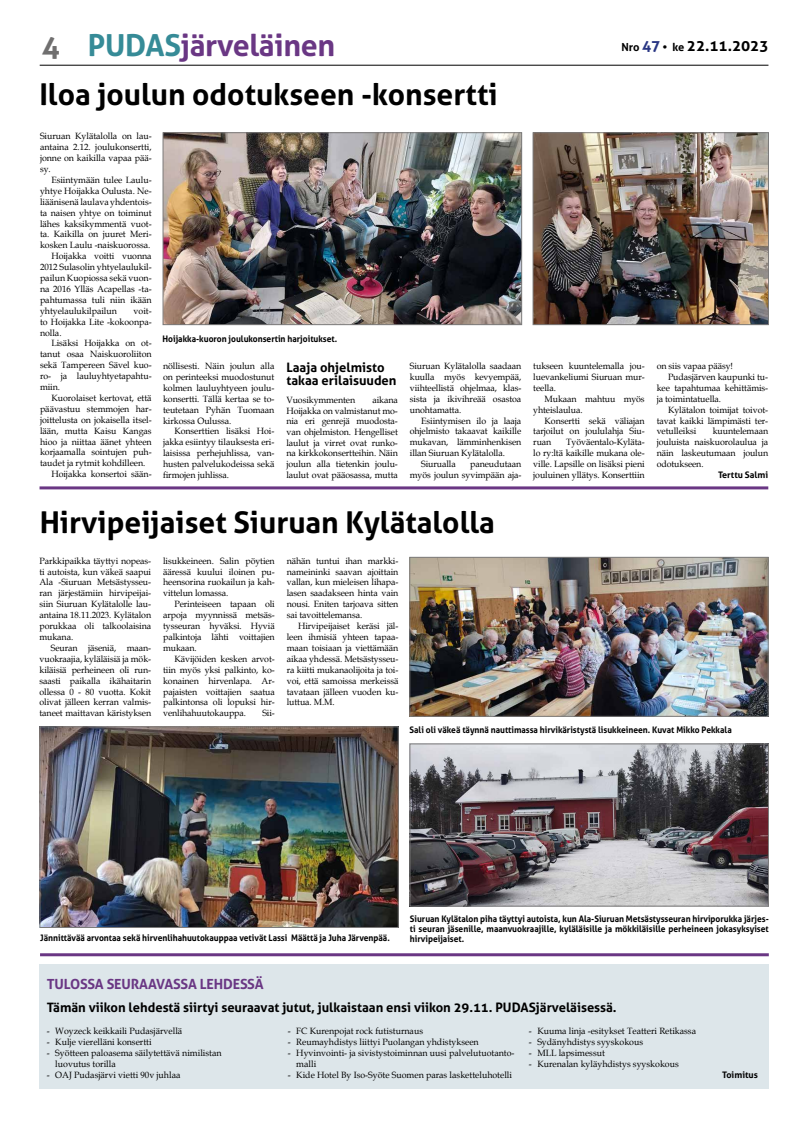
<style>
.page{position:relative;width:794px;height:1134px;background:#fff}
.page>*{position:absolute;margin:0;border:0;box-sizing:border-box;transform-origin:0 0}
.t1{font:700 30.3px "Aller";letter-spacing:-.01em;color:#6a3784}
.t2{font:700 30px "Aller";color:#000}
.t3{font:700 15.2px "Aller";color:#000}
.t4{font:700 14px "Aller";letter-spacing:-.01em;color:#6a3784}
.t5{font:700 13px/13.2px "Aller";color:#000}
.t6{font:9.1px/10.9px "Book Antiqua";letter-spacing:-.005em;color:#000;text-align:justify}
.t7{font:700 9px/10px "Aller";color:#000;text-align:justify;scale:.94 1}
.t8{font:700 9px "Aller";color:#000}
.s1{font-size:30px;color:#706f6f}
.s2{color:#368b97}
.s3{font-size:11.1px}
.s4{color:#283583}
</style>
<div class="page">
<hr style="left:40px;top:65px;width:728px;height:1px;background:#000">
<hr style="left:40px;top:953px;width:729px;height:3px;background:#6a3784">
<img style="left:165px;top:134px;width:355px;height:189px">
<div style="left:163px;top:132px;width:359px;height:193px;border:1px solid #7c7b7b"></div>
<img style="left:535px;top:134px;width:231px;height:189px">
<div style="left:533px;top:132px;width:235px;height:193px;border:1px solid #7c7b7b"></div>
<hr style="left:40px;top:486px;width:728px;height:3px;background:#6a3784">
<img style="left:411px;top:745px;width:356px;height:159px">
<div style="left:409px;top:743px;width:360px;height:163px;border:1px solid #7c7b7b"></div>
<img style="left:411px;top:559px;width:355px;height:156px">
<div style="left:409px;top:557px;width:359px;height:160px;border:1px solid #7c7b7b"></div>
<img style="left:42px;top:729px;width:354px;height:197px">
<div style="left:40px;top:727px;width:358px;height:201px;border:1px solid #7c7b7b"></div>
<div style="left:39px;top:964px;width:729px;height:125px;background:#dde6ea"></div>
<h1 class="t1" style="left:42px;top:26px;width:295px"><span class="s1">4</span> <span class="s2">PUDAS</span>järveläinen</h1>
<h3 class="t3" style="left:621px;top:37px;width:149px"><span class="s3">Nro</span> <span class="s4">47</span> <span class="s3">• ke</span> 22.11.2023</h3>
<h2 class="t2" style="left:39px;top:76px;width:460px">Iloa joulun odotukseen -konsertti</h2>
<p class="t6" style="left:40px;top:131px;width:113px">Siuruan Kylätalolla on lau&shy;antaina 2.12. joulukonsertti, jonne on kaikilla vapaa pää&shy;sy.</p>
<p class="t6" style="left:51px;top:174px;width:102px">Esiintymään tulee Laulu-</p>
<p class="t6" style="left:40px;top:185px;width:113px">yhtye Hoijakka Oulusta. Ne-</p>
<p class="t6" style="left:40px;top:196px;width:113px">liäänisenä laulava yhdentois-</p>
<p class="t6" style="left:40px;top:207px;width:113px">ta naisen yhtye on toiminut</p>
<p class="t6" style="left:40px;top:218px;width:113px">lähes kaksikymmentä vuot-</p>
<p class="t6" style="left:40px;top:229px;width:113px">ta. Kaikilla on juuret Meri-</p>
<p class="t6" style="left:40px;top:240px;width:112px">kosken Laulu -naiskuorossa.</p>
<p class="t6" style="left:51px;top:250px;width:102px">Hoijakka voitti vuonna</p>
<p class="t6" style="left:40px;top:261px;width:113px">2012 Sulasolin yhtyelaulukil-</p>
<p class="t6" style="left:40px;top:272px;width:113px">pailun Kuopiossa sekä vuon-</p>
<p class="t6" style="left:40px;top:283px;width:113px">na 2016 Ylläs Acapellas -ta-</p>
<p class="t6" style="left:40px;top:294px;width:113px">pahtumassa tuli niin ikään</p>
<p class="t6" style="left:40px;top:305px;width:78px">yhtyelaulukilpailun</p>
<p class="t6" style="left:40px;top:305px;width:113px;text-indent:94px">voit&shy;to Hoijakka Lite -kokoonpa&shy;nolla.</p>
<p class="t6" style="left:40px;top:338px;width:113px;text-indent:11px">Lisäksi Hoijakka on ot&shy;tanut osaa Naiskuoroliiton sekä Tampereen Sävel kuo&shy;ro- ja lauluyhtyetapahtu&shy;miin.</p>
<p class="t6" style="left:51px;top:392px;width:102px">Kuorolaiset kertovat, että</p>
<p class="t6" style="left:40px;top:403px;width:113px">päävastuu stemmojen har-</p>
<p class="t6" style="left:40px;top:414px;width:113px">joittelusta on jokaisella itsel-</p>
<p class="t6" style="left:40px;top:425px;width:113px">lään, mutta Kaisu Kangas</p>
<p class="t6" style="left:40px;top:436px;width:113px">hioo ja niittaa äänet yhteen</p>
<p class="t6" style="left:40px;top:447px;width:113px">korjaamalla sointujen puh-</p>
<p class="t6" style="left:40px;top:458px;width:107px">taudet ja rytmit kohdilleen.</p>
<p class="t6" style="left:51px;top:468px;width:102px">Hoijakka konsertoi sään-</p>
<p class="t7" style="left:162px;top:334px;width:187px">Hoijakka-kuoron joulukonsertin harjoitukset.</p>
<h3 class="t5" style="left:286px;top:361px;width:112px">Laaja ohjelmisto takaa erilaisuuden</h3>
<p class="t6" style="left:286px;top:394px;width:70px">Vuosikymmenten</p>
<p class="t6" style="left:410px;top:360px;width:113px">Siuruan Kylätalolla saadaan kuulla myös kevyempää, viihteellistä ohjelmaa, klas&shy;sista ja ikivihreää osastoa unohtamatta.</p>
<p class="t6" style="left:421px;top:415px;width:102px">Esiintymisen ilo ja laaja</p>
<p class="t6" style="left:410px;top:426px;width:113px">ohjelmisto takaavat kaikille</p>
<p class="t6" style="left:410px;top:437px;width:113px">mukavan, lämminhenkisen</p>
<p class="t6" style="left:410px;top:447px;width:97px">illan Siuruan Kylätalolla.</p>
<p class="t6" style="left:421px;top:458px;width:36px">Siurualla</p>
<p class="t6" style="left:163px;top:360px;width:113px">nöllisesti. Näin joulun alla on perinteeksi muodostunut kolmen lauluyhtyeen joulu&shy;konsertti. Tällä kertaa se to&shy;teutetaan Pyhän Tuomaan kirkossa Oulussa.</p>
<p class="t6" style="left:163px;top:426px;width:113px;text-indent:11px">Konserttien lisäksi Hoi&shy;jakka esiintyy tilauksesta eri&shy;laisissa perhejuhlissa, van&shy;husten palvelukodeissa sekä firmojen juhlissa.</p>
<p class="t6" style="left:533px;top:360px;width:113px">tukseen kuuntelemalla jou&shy;luevankeliumi Siuruan mur&shy;teella.</p>
<p class="t6" style="left:533px;top:393px;width:113px;text-indent:11px">Mukaan mahtuu myös yhteislaulua.</p>
<p class="t6" style="left:533px;top:415px;width:113px;text-indent:11px">Konsertti sekä väliajan tarjoilut on joululahja Siu&shy;ruan</p>
<p class="t6" style="left:656px;top:360px;width:78px">on siis vapaa pääsy!</p>
<p class="t6" style="left:668px;top:371px;width:102px">Pudasjärven kaupunki tu-</p>
<p class="t6" style="left:656px;top:382px;width:113px">kee tapahtumaa kehittämis-</p>
<p class="t6" style="left:656px;top:393px;width:66px">ja toimintatuella.</p>
<p class="t6" style="left:668px;top:404px;width:102px">Kylätalon toimijat toivot-</p>
<p class="t6" style="left:656px;top:415px;width:113px">tavat kaikki lämpimästi ter-</p>
<p class="t6" style="left:656px;top:426px;width:41px">vetulleiksi</p>
<p class="t6" style="left:286px;top:394px;width:113px;text-indent:86px">aikana Hoijakka on valmistanut mo&shy;nia eri genrejä muodosta&shy;van ohjelmiston. Hengelliset laulut ja virret ovat runko&shy;na kirkkokonsertteihin. Näin joulun alla tietenkin joulu&shy;laulut ovat pääosassa, mutta</p>
<p class="t6" style="left:656px;top:426px;width:113px;text-indent:56px">kuuntelemaan jouluista naiskuorolaulua ja näin laskeutumaan joulun odotukseen.</p>
<p class="t8" style="left:718px;top:469px;width:52px">Terttu Salmi</p>
<p class="t6" style="left:533px;top:437px;width:113px;text-indent:33px">Työväentalo-Kyläta&shy;lo ry:ltä kaikille mukana ole&shy;ville. Lapsille on lisäksi pieni jouluinen yllätys. Konserttiin</p>
<p class="t6" style="left:410px;top:458px;width:113px;text-align:right">paneudutaan<br>myös joulun syvimpään aja-</p>
<h2 class="t2" style="left:40px;top:504px;width:456px">Hirvipeijaiset Siuruan Kylätalolla</h2>
<p class="t6" style="left:40px;top:555px;width:113px">Parkkipaikka täyttyi nopeas&shy;ti autoista, kun väkeä saapui Ala -Siuruan Metsästysseu&shy;ran järjestämiin hirvipeijai&shy;siin Siuruan Kylätalolle lau&shy;antaina 18.11.2023. Kylätalon porukkaa oli talkoolaisina mukana.</p>
<p class="t6" style="left:40px;top:642px;width:113px;text-indent:11px">Seuran jäseniä, maan&shy;vuokraajia, kyläläisiä ja mök&shy;kiläisiä perheineen oli run&shy;saasti paikalla ikähaitarin ollessa 0 - 80 vuotta. Kokit olivat jälleen kerran valmis&shy;taneet maittavan käristyksen</p>
<p class="t6" style="left:287px;top:555px;width:113px">nähän tuntui ihan markki&shy;nameininki saavan ajoittain vallan, kun mieleisen lihapa&shy;lasen saadakseen hinta vain nousi. Eniten tarjoava sitten sai tavoittelemansa.</p>
<p class="t6" style="left:287px;top:620px;width:113px;text-indent:11px">Hirvipeijaiset keräsi jäl&shy;leen ihmisiä yhteen tapaa&shy;maan toisiaan ja viettämään aikaa yhdessä. Metsästysseu&shy;ra kiitti mukanaolijoita ja toi&shy;voi, että samoissa merkeissä tavataan jälleen vuoden ku&shy;luttua. M.M.</p>
<p class="t6" style="left:163px;top:555px;width:113px">lisukkeineen. Salin pöytien ääressä kuului iloinen pu&shy;heensorina ruokailun ja kah&shy;vittelun lomassa.</p>
<p class="t6" style="left:163px;top:598px;width:113px;text-indent:11px">Perinteiseen tapaan oli arpoja myynnissä metsäs&shy;tysseuran hyväksi. Hyviä palkintoja lähti voittajien mukaan.</p>
<p class="t6" style="left:163px;top:653px;width:113px;text-indent:11px">Kävijöiden kesken arvot&shy;tiin myös yksi palkinto, ko&shy;konainen hirvenlapa. Ar&shy;pajaisten voittajien saatua palkintonsa oli lopuksi hir&shy;venlihahuutokauppa.</p>
<p class="t6" style="left:262px;top:707px;width:14px">Sii-</p>
<p class="t7" style="left:409px;top:724px;width:344px">Sali oli väkeä täynnä nauttimassa hirvikäristystä lisukkeineen. Kuvat Mikko Pekkala</p>
<p class="t7" style="left:40px;top:932px;width:373px">Jännittävää arvontaa sekä hirvenlihahuutokauppaa vetivät Lassi Määttä ja Juha Järvenpää.</p>
<p class="t7" style="left:410px;top:914px;width:383px">Siuruan Kylätalon piha täyttyi autoista, kun Ala-Siuruan Metsästysseuran hirviporukka järjes&shy;ti seuran jäsenille, maanvuokraajille, kyläläisille ja mökkiläisille perheineen jokasyksyiset hirvipeijaiset.</p>
<h3 class="t4" style="left:47px;top:975px;width:218px">TULOSSA SEURAAVASSA LEHDESSÄ</h3>
<p class="t6" style="left:47px;top:1025px;width:137px">- Woyzeck keikkaili Pudasjärvellä</p>
<p class="t6" style="left:47px;top:1036px;width:106px">- Kulje vierelläni konsertti</p>
<p class="t6" style="left:55px;top:1047px;width:168px;text-indent:-9px">- Syötteen paloasema säilytettävä nimilistan luovutus torilla</p>
<p class="t6" style="left:47px;top:1069px;width:135px">- OAJ Pudasjärvi vietti 90v juhlaa</p>
<h3 class="t5" style="left:47px;top:1000px;width:571px">Tämän viikon lehdestä siirtyi seuraavat jutut, julkaistaan ensi viikon 29.11. PUDASjärveläisessä.</h3>
<p class="t6" style="left:529px;top:1025px;width:169px">- Kuuma linja -esitykset Teatteri Retikassa</p>
<p class="t6" style="left:529px;top:1036px;width:116px">- Sydänyhdistys syyskokous</p>
<p class="t6" style="left:529px;top:1047px;width:78px">- MLL lapsimessut</p>
<p class="t6" style="left:529px;top:1058px;width:151px">- Kurenalan kyläyhdistys syyskokous</p>
<p class="t6" style="left:288px;top:1025px;width:137px">- FC Kurenpojat rock futisturnaus</p>
<p class="t6" style="left:288px;top:1036px;width:192px">- Reumayhdistys liittyi Puolangan yhdistykseen</p>
<p class="t6" style="left:296px;top:1047px;width:220px;text-indent:-9px">- Hyvinvointi- ja sivistystoiminnan uusi palvelutuotanto&shy;malli</p>
<p class="t6" style="left:288px;top:1069px;width:226px">- Kide Hotel By Iso-Syöte Suomen paras lasketteluhotelli</p>
<p class="t8" style="left:722px;top:1069px;width:37px">Toimitus</p>
</div>
